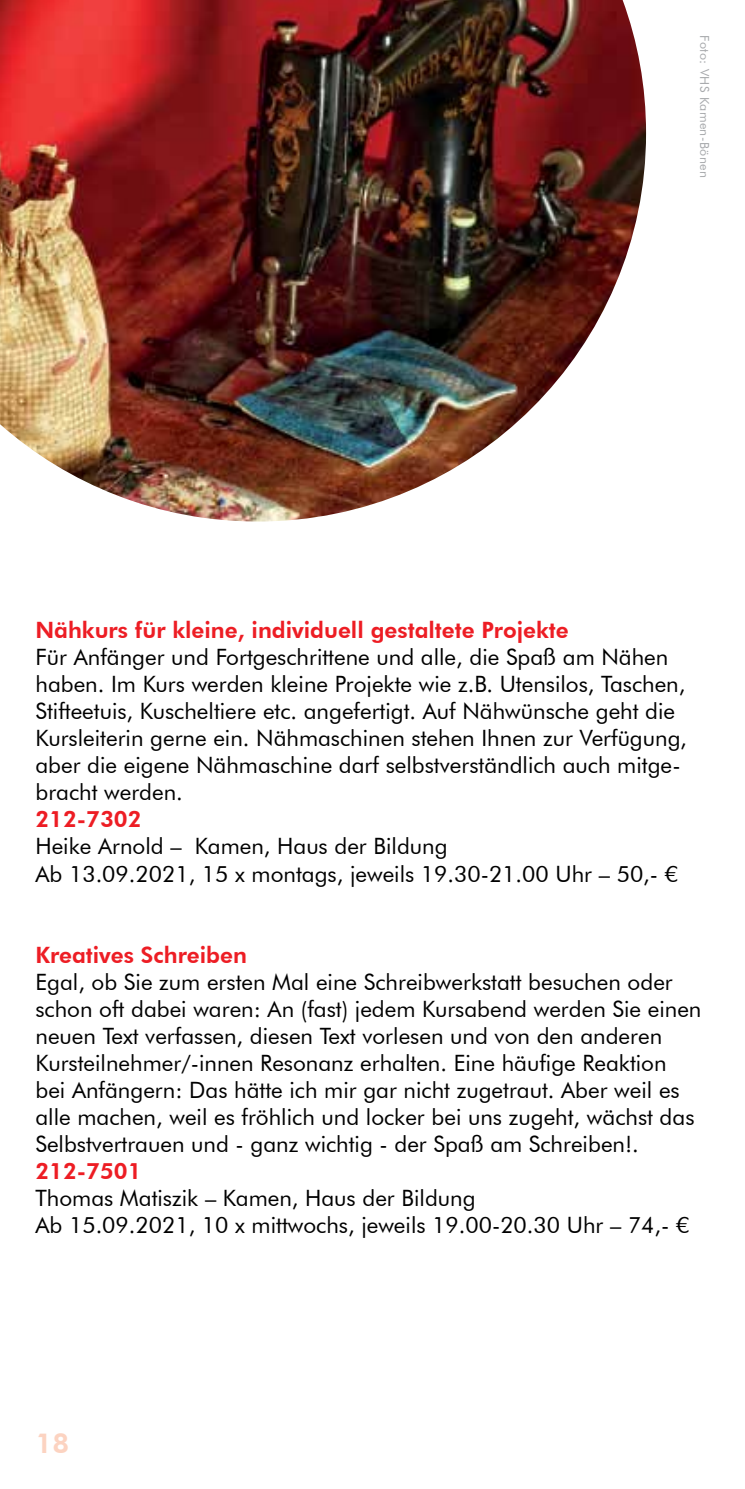
<style>
.page{position:relative;width:745px;height:1489px;background:#fff}
.page>*{position:absolute;margin:0;border:0;box-sizing:border-box;transform-origin:0 0}
.t1{font:800 27.5px "Futura BT";color:#fcd3c1}
.t2{font:22.5px/27px "Futura BT";color:#000}
.t3{font:800 22.5px "Futura BT";color:#ed1d24}
.t4{font:12.5px "Futura BT";letter-spacing:.03em;color:#a7a9ac}
</style>
<div class="page">
<img style="left:0;top:0;width:645px;height:521px">
<p class="t4" style="left:711px;top:35px;width:144px;rotate:90deg">Foto: VHS Kamen-Bönen</p>
<p class="t3" style="left:35px;top:616px;width:534px">Nähkurs für kleine, individuell gestaltete Projekte</p>
<p class="t2" style="left:35px;top:643px;width:652px">Für Anfänger und Fortgeschrittene und alle, die Spaß am Nähen haben. Im Kurs werden kleine Projekte wie z.B. Utensilos, Taschen, Stifteetuis, Kuscheltiere etc. angefertigt. Auf Nähwünsche geht die Kursleiterin gerne ein. Nähmaschinen stehen Ihnen zur Verfügung, aber die eigene Nähmaschine darf selbstverständlich auch mitge&shy;bracht werden.</p>
<p class="t3" style="left:35px;top:805px;width:107px">212-7302</p>
<p class="t2" style="left:35px;top:832px;width:643px">Heike Arnold – Kamen, Haus der Bildung<br>Ab 13.09.2021, 15 x montags, jeweils 19.30-21.00 Uhr – 50,- €</p>
<p class="t3" style="left:35px;top:940px;width:213px">Kreatives Schreiben</p>
<p class="t2" style="left:35px;top:967px;width:667px">Egal, ob Sie zum ersten Mal eine Schreibwerkstatt besuchen oder schon oft dabei waren: An (fast) jedem Kursabend werden Sie einen neuen Text verfassen, diesen Text vorlesen und von den anderen Kursteilnehmer/-innen Resonanz erhalten. Eine häufige Reaktion bei Anfängern: Das hätte ich mir gar nicht zugetraut. Aber weil es alle machen, weil es fröhlich und locker bei uns zugeht, wächst das Selbstvertrauen und - ganz wichtig - der Spaß am Schreiben!.</p>
<p class="t3" style="left:35px;top:1156px;width:107px">212-7501</p>
<p class="t2" style="left:35px;top:1183px;width:655px">Thomas Matiszik – Kamen, Haus der Bildung<br>Ab 15.09.2021, 10 x mittwochs, jeweils 19.00-20.30 Uhr – 74,- €</p>
<p class="t1" style="left:35px;top:1426px;width:35px">18</p>
</div>
